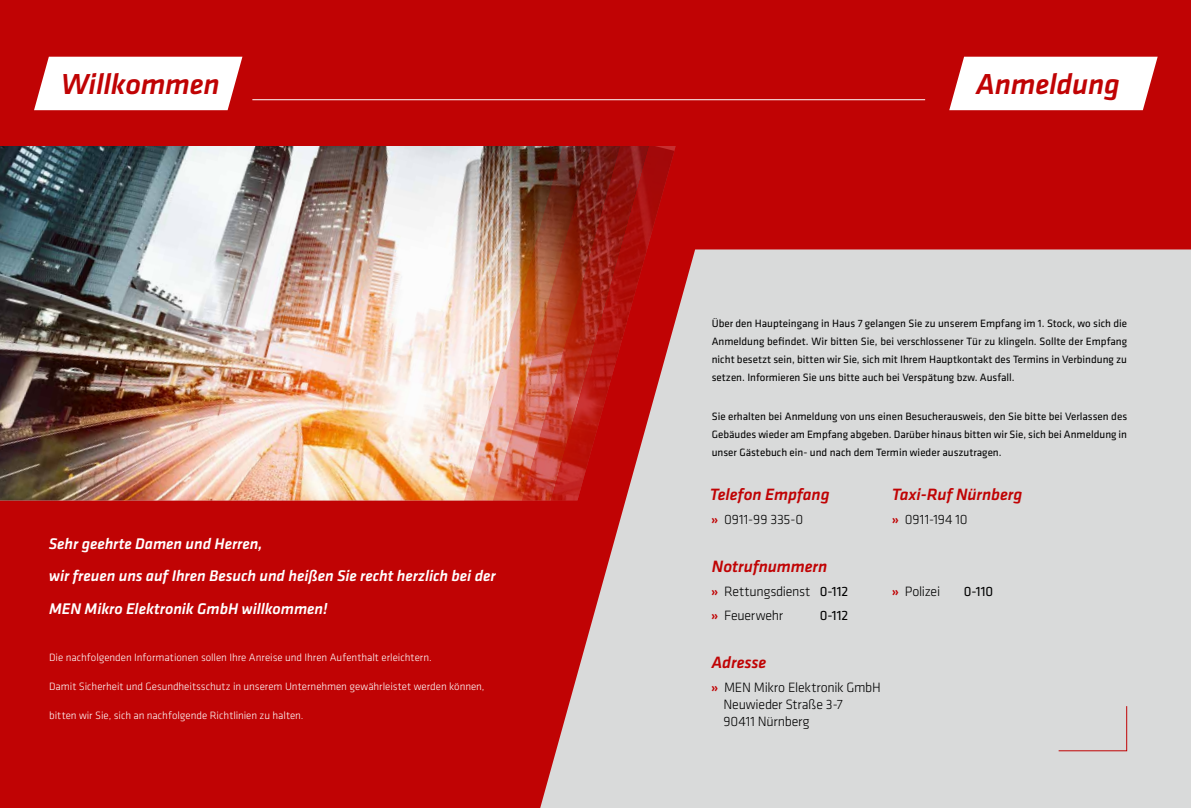
<style>
.page{position:relative;width:1191px;height:808px;background:#c00304}
.page>*{position:absolute;margin:0;border:0;box-sizing:border-box;transform-origin:0 0}
.t1{font:italic 500 30px "Klavika Basic";letter-spacing:-.01em;color:#c00304}
.t2{font:italic 500 17px "Klavika Basic";letter-spacing:-.005em;color:#c00304}
.t3{font:italic 500 16px/32.7px "Klavika Basic";letter-spacing:-.005em;color:#fff}
.t4{font:300 14px/16.8px "Klavika Basic";letter-spacing:-.015em;color:#000}
.t5{font:14px "Klavika Basic";color:#000}
.t6{font:11px/18px "Klavika Basic";color:#000;text-align:justify}
.t7{font:300 11px "Klavika Basic";letter-spacing:-.005em;color:#fff}
.s1{font-weight:500;color:#c00304}
.s2{font-weight:400}
</style>
<div class="page">
<img style="left:0;top:146px;width:376px;height:354px">
<svg style="left:34px;top:57px;width:208px;height:53px;background:#faeded"></svg>
<hr style="left:252px;top:99px;width:673px;height:1px;background:#fff">
<img style="left:376px;top:146px;width:29px;height:355px">
<svg style="left:405px;top:146px;width:29px;height:355px;background:#f6ede5"></svg>
<svg style="left:434px;top:146px;width:29px;height:355px;background:#f4e7dd"></svg>
<img style="left:463px;top:146px;width:213px;height:355px">
<svg style="left:949px;top:57px;width:208px;height:53px;background:#faeded"></svg>
<svg style="left:540px;top:249px;width:651px;height:559px;background:#d5c1c1"></svg>
<div style="left:1057px;top:705px;width:70px;height:47px;background:#d9dada"></div>
<h1 class="t1" style="left:61px;top:64px;width:160px">Willkommen</h1>
<h3 class="t3" style="left:49px;top:526px;width:448px">Sehr geehrte Damen und Herren,<br>wir freuen uns auf Ihren Besuch und heißen Sie recht herzlich bei der<br>MEN Mikro Elektronik GmbH willkommen!</h3>
<p class="t7" style="left:49px;top:651px;width:384px">Die nachfolgenden Informationen sollen Ihre Anreise und Ihren Aufenthalt erleichtern.</p>
<p class="t7" style="left:49px;top:680px;width:437px">Damit Sicherheit und Gesundheitsschutz in unserem Unternehmen gewährleistet werden können,</p>
<p class="t7" style="left:49px;top:709px;width:256px">bitten wir Sie, sich an nachfolgende Richtlinien zu halten.</p>
<h1 class="t1" style="left:976px;top:64px;width:145px">Anmeldung</h1>
<p class="t6" style="left:711px;top:314px;width:417px">Über den Haupteingang in Haus 7 gelangen Sie zu unserem Empfang im 1. Stock, wo sich die Anmeldung befindet. Wir bitten Sie, bei verschlossener Tür zu klingeln. Sollte der Empfang nicht besetzt sein, bitten wir Sie, sich mit Ihrem Hauptkontakt des Termins in Verbindung zu setzen. Informieren Sie uns bitte auch bei Verspätung bzw. Ausfall.</p>
<p class="t6" style="left:711px;top:407px;width:417px">Sie erhalten bei Anmeldung von uns einen Besucherausweis, den Sie bitte bei Verlassen des Gebäudes wieder am Empfang abgeben. Darüber hinaus bitten wir Sie, sich bei Anmeldung in unser Gästebuch ein- und nach dem Termin wieder auszutragen.</p>
<h2 class="t2" style="left:709px;top:483px;width:121px">Telefon Empfang</h2>
<h2 class="t2" style="left:892px;top:483px;width:132px">Taxi-Ruf Nürnberg</h2>
<p class="t4" style="left:711px;top:511px;width:94px"><span class="s1">»</span> 0911-99 335-0</p>
<p class="t4" style="left:891px;top:511px;width:77px"><span class="s1">»</span> 0911-194 10</p>
<h2 class="t2" style="left:712px;top:555px;width:117px">Notrufnummern</h2>
<p class="t4" style="left:711px;top:583px;width:139px"><span class="s1">»</span> Rettungsdienst <span class="s2">0-112</span></p>
<p class="t4" style="left:891px;top:583px;width:50px"><span class="s1">»</span> Polizei</p>
<p class="t5" style="left:964px;top:583px;width:31px">0-110</p>
<p class="t4" style="left:711px;top:607px;width:73px"><span class="s1">»</span> Feuerwehr</p>
<p class="t5" style="left:819px;top:607px;width:30px">0-112</p>
<h2 class="t2" style="left:711px;top:651px;width:56px">Adresse</h2>
<p class="t4" style="left:723px;top:679px;width:159px;text-indent:-12px"><span class="s1">»</span> MEN Mikro Elektronik GmbH<br>Neuwieder Straße 3-7<br>90411 Nürnberg</p>
</div>
